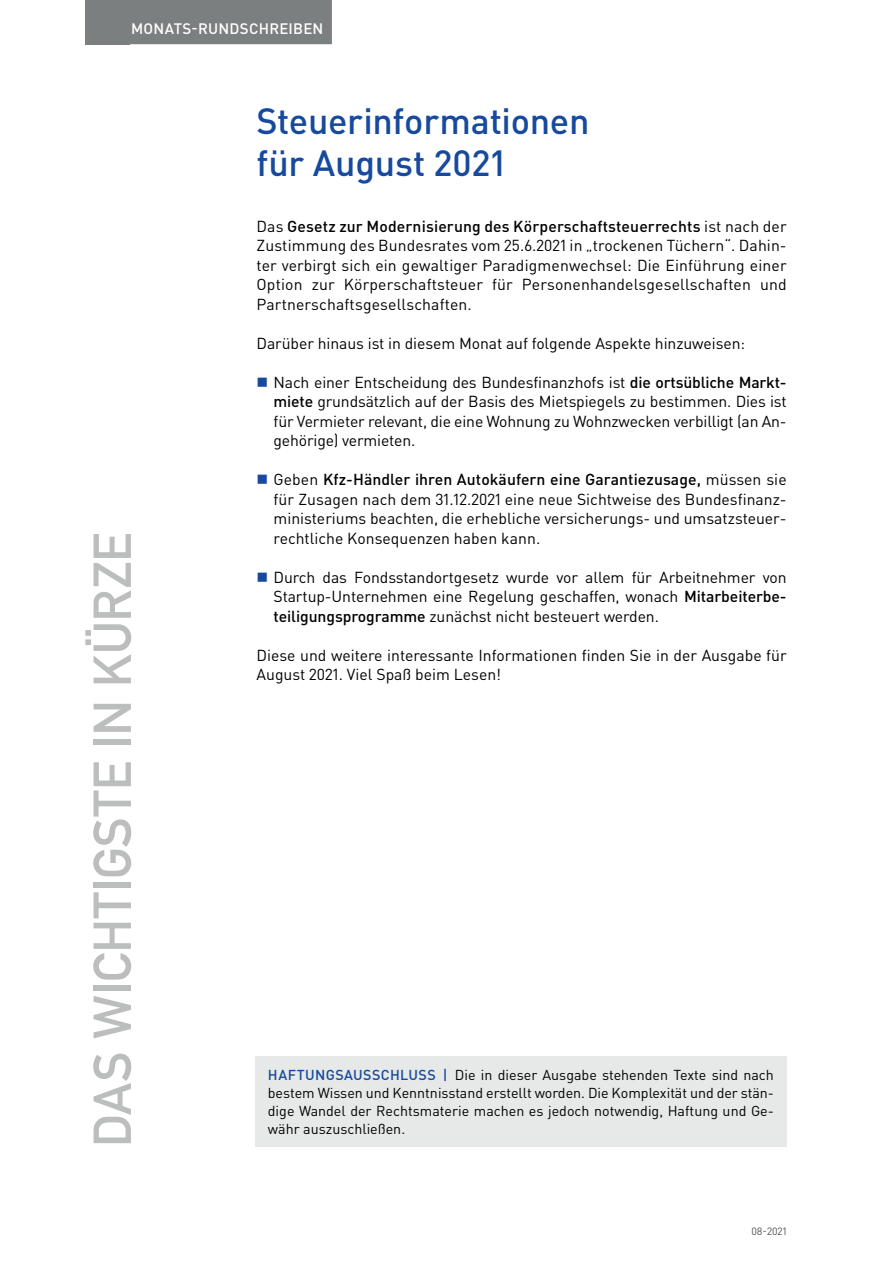
<style>
.page{position:relative;width:893px;height:1263px;background:#fff}
.page>*{position:absolute;margin:0;border:0;box-sizing:border-box;transform-origin:0 0}
.t1{font:52.5px "DIN Mittelschrift Std";color:#bcbdbd}
.t2{font:500 36px/42px "DIN Pro";letter-spacing:-.005em;color:#17499e}
.t3{font:15.75px/19.5px "DIN Pro";color:#000002;text-align:justify}
.t4{font:500 15px "DIN Pro";letter-spacing:.015em;color:#fff}
.t5{font:14.25px/18px "DIN Pro";color:#000002;text-align:justify}
.t6{font:10.5px "DIN Pro";color:#4f5152}
.s1{font-weight:500}
.s2{font-weight:500;color:#17499e}
</style>
<div class="page">
<div style="left:85px;top:0;width:45px;height:44px;background:#7c7f7f"></div>
<div style="left:122px;top:0;width:210px;height:44px;background:#7c7f7f"></div>
<div style="left:255px;top:1057px;width:532px;height:90px;background:#e6e9e8"></div>
<p class="t4" style="left:131px;top:18px;width:194px">MONATS-RUNDSCHREIBEN</p>
<h1 class="t1" style="left:82px;top:1147px;width:616px;rotate:-90deg">DAS WICHTIGSTE IN KÜRZE</h1>
<h2 class="t2" style="left:257px;top:99px;width:334px">Steuerinformationen für August 2021</h2>
<p class="t3" style="left:257px;top:216px;width:532px">Das <span class="s1">Gesetz zur Modernisierung des Körperschaftsteuerrechts</span> ist nach der Zustimmung des Bundesrates vom 25.6.2021 in „trockenen Tüchern“. Dahin&shy;ter verbirgt sich ein gewaltiger Paradigmenwechsel: Die Einführung einer Option zur Körperschaftsteuer für Personenhandelsgesellschaften und Partnerschaftsgesellschaften.</p>
<p class="t3" style="left:257px;top:333px;width:490px">Darüber hinaus ist in diesem Monat auf folgende Aspekte hinzuweisen:</p>
<p class="t3" style="left:274px;top:372px;width:515px">Nach einer Entscheidung des Bundesfinanzhofs ist <span class="s1">die ortsübliche Markt&shy;miete</span> grundsätzlich auf der Basis des Mietspiegels zu bestimmen. Dies ist für Vermieter relevant, die eine Wohnung zu Wohnzwecken verbilligt (an An&shy;gehörige) vermieten.</p>
<p class="t3" style="left:274px;top:469px;width:515px">Geben <span class="s1">Kfz-Händler ihren Autokäufern eine Garantiezusage,</span> müssen sie für Zusagen nach dem 31.12.2021 eine neue Sichtweise des Bundesfinanz&shy;ministeriums beachten, die erhebliche versicherungs- und umsatzsteuer&shy;rechtliche Konsequenzen haben kann.</p>
<p class="t3" style="left:274px;top:567px;width:515px">Durch das Fondsstandortgesetz wurde vor allem für Arbeitnehmer von Startup-Unternehmen eine Regelung geschaffen, wonach <span class="s1">Mitarbeiterbe&shy;teiligungsprogramme</span> zunächst nicht besteuert werden.</p>
<p class="t3" style="left:257px;top:645px;width:532px">Diese und weitere interessante Informationen finden Sie in der Ausgabe für<br>August 2021. Viel Spaß beim Lesen!</p>
<p class="t5" style="left:268px;top:1065px;width:508px"><span class="s2">HAFTUNGSAUSSCHLUSS |</span> Die in dieser Ausgabe stehenden Texte sind nach bestem Wissen und Kenntnisstand erstellt worden. Die Komplexität und der stän&shy;dige Wandel der Rechtsmaterie machen es jedoch notwendig, Haftung und Ge&shy;währ auszuschließen.</p>
<p class="t6" style="left:751px;top:1224px;width:37px">08-2021</p>
</div>
